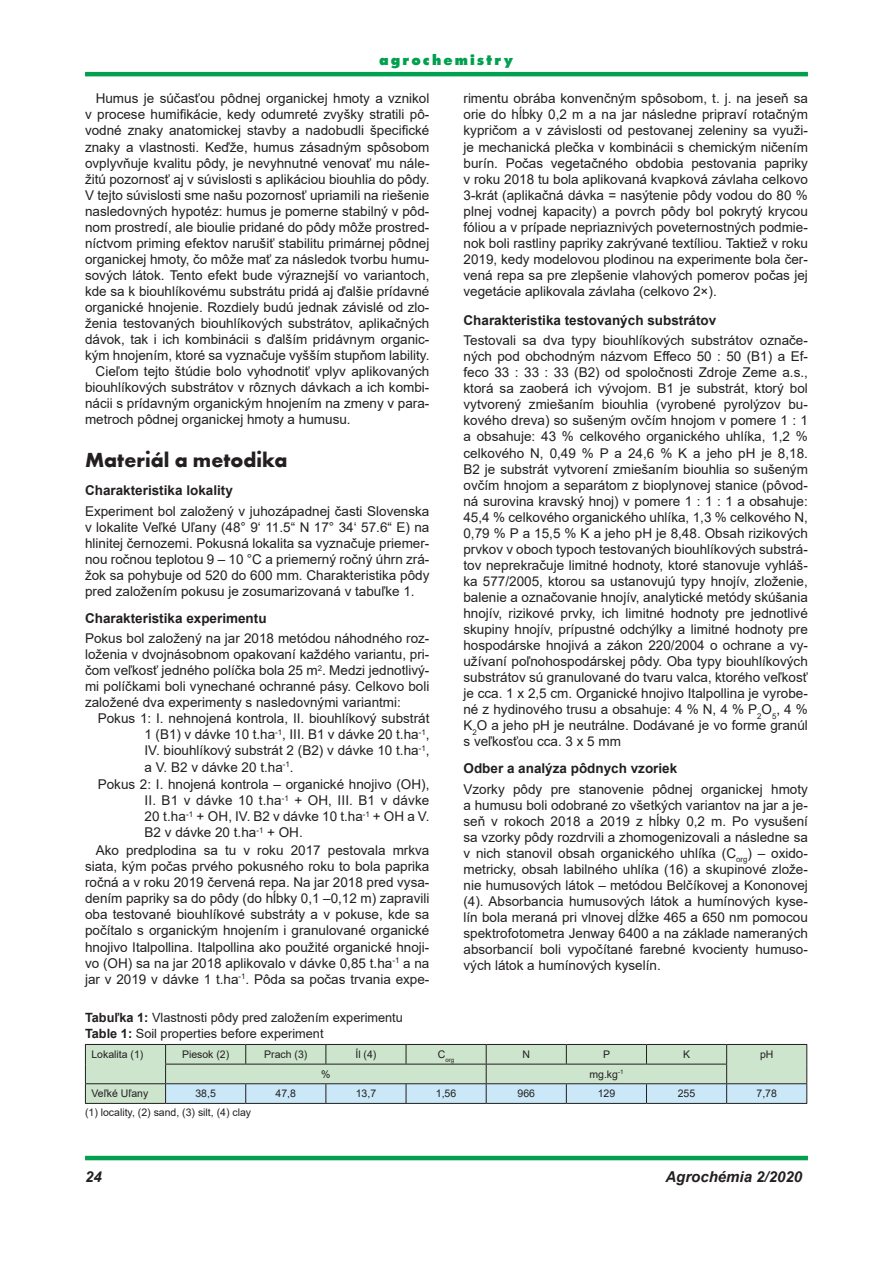
<style>
.page{position:relative;width:893px;height:1263px;background:#fff}
.page>*{position:absolute;margin:0;border:0;box-sizing:border-box;transform-origin:0 0}
.t1{font:700 21px "Futura TEE";color:#231f20}
.t2{font:italic 700 15px "Arial";color:#231f20}
.t3{font:800 15px "Futura PEE";letter-spacing:.18em;color:#00a04e}
.t4{font:13.5px/16px "Arial";color:#231f20;text-align:justify}
.t5{font:700 13.5px "Arial";color:#231f20}
.t6{font:12.75px/16px "Arial";color:#231f20}
.t7{font:10.5px "Arial";color:#231f20}
.t8{font:6.15px "Arial";color:#231f20}
.s1{font-weight:700}
</style>
<div class="page">
<hr style="left:85px;top:72px;width:723px;height:4px;background:#00a04e">
<hr style="left:85px;top:1156px;width:723px;height:4px;background:#00a04e">
<svg style="left:85px;top:1044px;width:722px;height:59px;background:#c2d9ce"></svg>
<hr style="left:85px;top:1103px;width:81px;height:1px;background:#231f20">
<hr style="left:166px;top:1103px;width:80px;height:1px;background:#231f20">
<hr style="left:246px;top:1103px;width:80px;height:1px;background:#231f20">
<hr style="left:326px;top:1103px;width:80px;height:1px;background:#231f20">
<hr style="left:406px;top:1103px;width:80px;height:1px;background:#231f20">
<hr style="left:486px;top:1103px;width:80px;height:1px;background:#231f20">
<hr style="left:566px;top:1103px;width:80px;height:1px;background:#231f20">
<hr style="left:646px;top:1103px;width:81px;height:1px;background:#231f20">
<hr style="left:727px;top:1103px;width:80px;height:1px;background:#231f20">
<p class="t3" style="left:380px;top:53px;width:135px">agrochemistry</p>
<p class="t4" style="left:96px;top:91px;width:335px">Humus je súčasťou pôdnej organickej hmoty a vznikol</p>
<p class="t4" style="left:85px;top:107px;width:346px">v procese humifikácie, kedy odumreté zvyšky stratili pô-</p>
<p class="t4" style="left:85px;top:123px;width:346px">vodné znaky anatomickej stavby a nadobudli špecifické</p>
<p class="t4" style="left:85px;top:139px;width:346px">znaky a vlastnosti. Keďže, humus zásadným spôsobom</p>
<p class="t4" style="left:85px;top:155px;width:346px">ovplyvňuje kvalitu pôdy, je nevyhnutné venovať mu nále-</p>
<p class="t4" style="left:85px;top:171px;width:346px">žitú pozornosť aj v súvislosti s aplikáciou biouhlia do pôdy.</p>
<p class="t4" style="left:85px;top:187px;width:346px">V tejto súvislosti sme našu pozornosť upriamili na riešenie</p>
<p class="t4" style="left:85px;top:203px;width:346px">nasledovných hypotéz: humus je pomerne stabilný v pôd-</p>
<p class="t4" style="left:85px;top:219px;width:346px">nom prostredí, ale bioulie pridané do pôdy môže prostred-</p>
<p class="t4" style="left:85px;top:235px;width:346px">níctvom priming efektov narušiť stabilitu primárnej pôdnej</p>
<p class="t4" style="left:85px;top:251px;width:346px">organickej hmoty, čo môže mať za následok tvorbu humu-</p>
<p class="t4" style="left:85px;top:267px;width:346px">sových látok. Tento efekt bude výraznejší vo variantoch,</p>
<p class="t4" style="left:85px;top:283px;width:346px">kde sa k biouhlíkovému substrátu pridá aj ďalšie prídavné</p>
<p class="t4" style="left:85px;top:299px;width:346px">organické hnojenie. Rozdiely budú jednak závislé od zlo-</p>
<p class="t4" style="left:85px;top:315px;width:346px">ženia testovaných biouhlíkových substrátov, aplikačných</p>
<p class="t4" style="left:85px;top:331px;width:346px">dávok, tak i ich kombinácii s ďalším pridávnym organic-</p>
<p class="t4" style="left:85px;top:347px;width:346px">kým hnojením, ktoré sa vyznačuje vyšším stupňom lability.</p>
<p class="t4" style="left:96px;top:363px;width:335px">Cieľom tejto štúdie bolo vyhodnotiť vplyv aplikovaných</p>
<p class="t4" style="left:85px;top:379px;width:346px">biouhlíkových substrátov v rôznych dávkach a ich kombi-</p>
<p class="t4" style="left:85px;top:395px;width:346px">nácii s prídavným organickým hnojením na zmeny v para-</p>
<p class="t4" style="left:85px;top:412px;width:267px">metroch pôdnej organickej hmoty a humusu.</p>
<h1 class="t1" style="left:85px;top:447px;width:204px">Materiál a metodika</h1>
<p class="t5" style="left:85px;top:481px;width:149px">Charakteristika lokality</p>
<p class="t4" style="left:85px;top:503px;width:346px">Experiment bol založený v juhozápadnej časti Slovenska v lokalite Veľké Uľany (48° 9‘ 11.5“ N 17° 34‘ 57.6“ E) na hlinitej černozemi. Pokusná lokalita sa vyznačuje priemer&shy;nou ročnou teplotou 9 – 10 °C a priemerný ročný úhrn zrá&shy;žok sa pohybuje od 520 do 600 mm. Charakteristika pôdy pred založením pokusu je zosumarizovaná v tabuľke 1.</p>
<p class="t5" style="left:85px;top:609px;width:183px">Charakteristika experimentu</p>
<p class="t4" style="left:85px;top:630px;width:346px">Pokus bol založený na jar 2018 metódou náhodného roz&shy;loženia v dvojnásobnom opakovaní každého variantu, pri&shy;čom veľkosť jedného políčka bola 25 m<sup>2</sup>. Medzi jednotlivý&shy;mi políčkami boli vynechané ochranné pásy. Celkovo boli založené dva experimenty s nasledovnými variantmi:</p>
<p class="t4" style="left:145px;top:710px;width:286px;text-indent:-47px">Pokus 1: I. nehnojená kontrola, II. biouhlíkový substrát 1 (B1) v dávke 10 t.ha<sup>-1</sup>, III. B1 v dávke 20 t.ha<sup>-1</sup>, IV. biouhlíkový substrát 2 (B2) v dávke 10 t.ha<sup>-1</sup>, a V. B2 v dávke 20 t.ha<sup>-1</sup>.</p>
<p class="t4" style="left:145px;top:776px;width:286px;text-indent:-47px">Pokus 2: I. hnojená kontrola – organické hnojivo (OH), II. B1 v dávke 10 t.ha<sup>-1</sup> + OH, III. B1 v dávke 20 t.ha<sup>-1</sup> + OH, IV. B2 v dávke 10 t.ha<sup>-1</sup> + OH a V.<br>B2 v dávke 20 t.ha<sup>-1</sup> + OH.</p>
<p class="t4" style="left:85px;top:842px;width:346px;text-indent:11px">Ako predplodina sa tu v roku 2017 pestovala mrkva siata, kým počas prvého pokusného roku to bola paprika ročná a v roku 2019 červená repa. Na jar 2018 pred vysa&shy;dením papriky sa do pôdy (do hĺbky 0,1 –0,12 m) zapravili oba testované biouhlíkové substráty a v pokuse, kde sa počítalo s organickým hnojením i granulované organické hnojivo Italpollina. Italpollina ako použité organické hnoji&shy;vo (OH) sa na jar 2018 aplikovalo v dávke 0,85 t.ha<sup>-1</sup> a na jar v 2019 v dávke 1 t.ha<sup>-1</sup>. Pôda sa počas trvania expe-</p>
<p class="t4" style="left:463px;top:91px;width:346px">rimentu obrába konvenčným spôsobom, t. j. na jeseň sa orie do hĺbky 0,2 m a na jar následne pripraví rotačným kypričom a v závislosti od pestovanej zeleniny sa využi&shy;je mechanická plečka v kombinácii s chemickým ničením burín. Počas vegetačného obdobia pestovania papriky v roku 2018 tu bola aplikovaná kvapková závlaha celkovo 3-krát (aplikačná dávka = nasýtenie pôdy vodou do 80 % plnej vodnej kapacity) a povrch pôdy bol pokrytý krycou fóliou a v prípade nepriaznivých poveternostných podmie&shy;nok boli rastliny papriky zakrývané textíliou. Taktiež v roku 2019, kedy modelovou plodinou na experimente bola čer&shy;vená repa sa pre zlepšenie vlahových pomerov počas jej vegetácie aplikovala závlaha (celkovo 2×).</p>
<p class="t5" style="left:463px;top:311px;width:254px">Charakteristika testovaných substrátov</p>
<p class="t4" style="left:463px;top:332px;width:346px">Testovali sa dva typy biouhlíkových substrátov označe&shy;ných pod obchodným názvom Effeco 50 : 50 (B1) a Ef&shy;feco 33 : 33 : 33 (B2) od spoločnosti Zdroje Zeme a.s., ktorá sa zaoberá ich vývojom. B1 je substrát, ktorý bol vytvorený zmiešaním biouhlia (vyrobené pyrolýzov bu&shy;kového dreva) so sušeným ovčím hnojom v pomere 1 : 1 a obsahuje: 43 % celkového organického uhlíka, 1,2 % celkového N, 0,49 % P a 24,6 % K a jeho pH je 8,18.<br>B2 je substrát vytvorení zmiešaním biouhlia so sušeným ovčím hnojom a separátom z bioplynovej stanice (pôvod&shy;ná surovina kravský hnoj) v pomere 1 : 1 : 1 a obsahuje:<br>45,4 % celkového organického uhlíka, 1,3 % celkového N, 0,79 % P a 15,5 % K a jeho pH je 8,48. Obsah rizikových prvkov v oboch typoch testovaných biouhlíkových substrá&shy;tov neprekračuje limitné hodnoty, ktoré stanovuje vyhláš&shy;ka 577/2005, ktorou sa ustanovujú typy hnojív, zloženie, balenie a označovanie hnojív, analytické metódy skúšania hnojív, rizikové prvky, ich limitné hodnoty pre jednotlivé skupiny hnojív, prípustné odchýlky a limitné hodnoty pre hospodárske hnojivá a zákon 220/2004 o ochrane a vy&shy;užívaní poľnohospodárskej pôdy. Oba typy biouhlíkových substrátov sú granulované do tvaru valca, ktorého veľkosť je cca. 1 x 2,5 cm. Organické hnojivo Italpollina je vyrobe&shy;né z hydinového trusu a obsahuje: 4 % N, 4 % P<sub>2</sub>O<sub>5</sub>, 4 % K<sub>2</sub>O a jeho pH je neutrálne. Dodávané je vo forme granúl s veľkosťou cca. 3 x 5 mm</p>
<p class="t5" style="left:463px;top:759px;width:215px">Odber a analýza pôdnych vzoriek</p>
<p class="t4" style="left:463px;top:781px;width:346px">Vzorky pôdy pre stanovenie pôdnej organickej hmoty a humusu boli odobrané zo všetkých variantov na jar a je&shy;seň v rokoch 2018 a 2019 z hĺbky 0,2 m. Po vysušení sa vzorky pôdy rozdrvili a zhomogenizovali a následne sa v nich stanovil obsah organického uhlíka (C<sub>org</sub>) – oxido&shy;metricky, obsah labilného uhlíka (16) a skupinové zlože&shy;nie humusových látok – metódou Belčíkovej a Kononovej (4). Absorbancia humusových látok a humínových kyse&shy;lín bola meraná pri vlnovej dĺžke 465 a 650 nm pomocou spektrofotometra Jenway 6400 a na základe nameraných absorbancií boli vypočítané farebné kvocienty humuso&shy;vých látok a humínových kyselín.</p>
<p class="t6" style="left:85px;top:1009px;width:319px"><span class="s1">Tabuľka 1:</span> Vlastnosti pôdy pred založením experimentu<br><span class="s1">Table 1:</span> Soil properties before experiment</p>
<p class="t7" style="left:91px;top:1047px;width:53px">Lokalita (1)</p>
<p class="t7" style="left:182px;top:1047px;width:49px">Piesok (2)</p>
<p class="t7" style="left:264px;top:1047px;width:45px">Prach (3)</p>
<p class="t7" style="left:355px;top:1047px;width:23px">Íl (4)</p>
<p class="t8" style="left:438px;top:1055px;width:18px"><sup>C</sup>org</p>
<p class="t7" style="left:522px;top:1047px;width:9px">N</p>
<p class="t7" style="left:603px;top:1047px;width:9px">P</p>
<p class="t7" style="left:683px;top:1047px;width:9px">K</p>
<p class="t7" style="left:760px;top:1047px;width:15px">pH</p>
<p class="t7" style="left:321px;top:1067px;width:11px">%</p>
<p class="t7" style="left:589px;top:1067px;width:36px">mg.kg<sup>-1</sup></p>
<p class="t7" style="left:91px;top:1086px;width:58px">Veľké Uľany</p>
<p class="t7" style="left:195px;top:1086px;width:22px">38,5</p>
<p class="t7" style="left:276px;top:1086px;width:22px">47,8</p>
<p class="t7" style="left:356px;top:1086px;width:22px">13,7</p>
<p class="t7" style="left:436px;top:1086px;width:22px">1,56</p>
<p class="t7" style="left:517px;top:1086px;width:19px">966</p>
<p class="t7" style="left:598px;top:1086px;width:19px">129</p>
<p class="t7" style="left:678px;top:1086px;width:19px">255</p>
<p class="t7" style="left:756px;top:1086px;width:22px">7,78</p>
<p class="t7" style="left:85px;top:1105px;width:168px">(1) locality, (2) sand, (3) silt, (4) clay</p>
<p class="t2" style="left:85px;top:1167px;width:18px">24</p>
<p class="t2" style="left:665px;top:1167px;width:138px">Agrochémia 2/2020</p>
</div>
